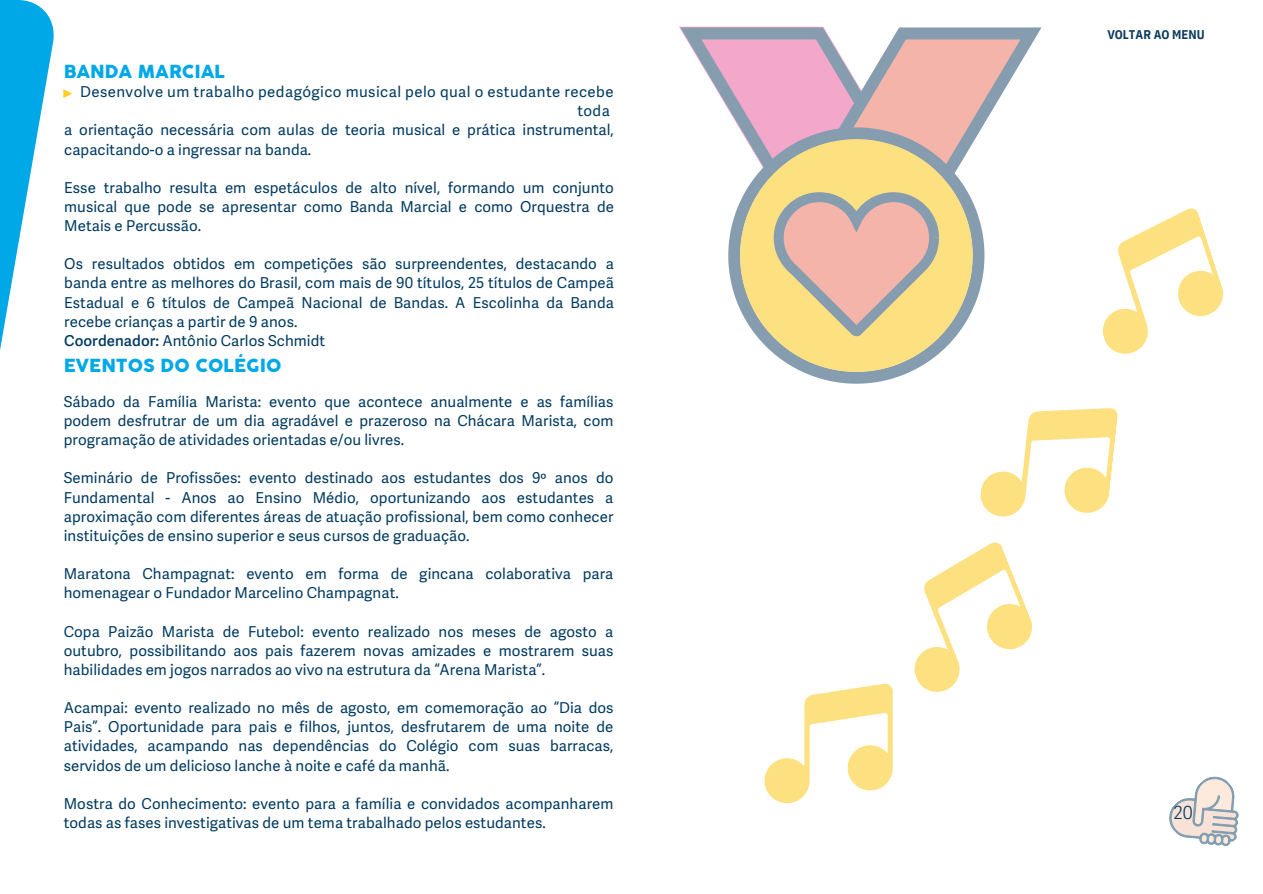
<style>
.page{position:relative;width:1263px;height:894px;background:#fff}
.page>*{position:absolute;margin:0;border:0;box-sizing:border-box;transform-origin:0 0}
.t1{font:18px "Cocogoose Pro";color:#00a8e7}
.t2{font:300 18px "Adelle Sans";color:#003a60}
.t3{font:15px/19.2px "Adelle Sans";letter-spacing:.005em;color:#003a60;text-align:justify}
.t4{font:15px "Adelle Sans";letter-spacing:.03em;color:#003a60}
.t5{font:700 12.6px "IBM Plex Sans Cond";color:#0d3b5e}
.s1{font-family:"Kanit";font-weight:500;font-style:italic;color:#ffcd1c}
.s2{font-family:"Adelle Sans Sb"}
</style>
<div class="page">
<svg style="left:0;top:0;width:54px;height:350px"></svg>
<svg style="left:679px;top:27px;width:98px;height:20px"></svg>
<svg style="left:777px;top:27px;width:265px;height:18px"></svg>
<svg style="left:803px;top:372px;width:107px;height:11px"></svg>
<svg style="left:753px;top:331px;width:207px;height:41px;fill:#fde080"></svg>
<svg style="left:691px;top:33px;width:340px;height:298px"></svg>
<svg style="left:1169px;top:776px;width:70px;height:71px"></svg>
<svg style="left:764px;top:542px;width:269px;height:262px"></svg>
<svg style="left:980px;top:408px;width:138px;height:109px"></svg>
<svg style="left:1102px;top:208px;width:121px;height:146px"></svg>
<p class="t1" style="left:64px;top:63px;width:163px">BANDA MARCIAL</p>
<p class="t4" style="left:64px;top:84px;width:551px"><span class="s1">▶</span> Desenvolve um trabalho pedagógico musical pelo qual o estudante recebe</p>
<p class="t3" style="left:64px;top:103px;width:551px;text-align:left;text-indent:513px">toda a orientação necessária com aulas de teoria musical e prática instrumental, capacitando-o a ingressar na banda.</p>
<p class="t3" style="left:64px;top:179px;width:551px">Esse trabalho resulta em espetáculos de alto nível, formando um conjunto musical que pode se apresentar como Banda Marcial e como Orquestra de Metais e Percussão.</p>
<p class="t3" style="left:64px;top:256px;width:551px;text-align:left">Os resultados obtidos em competições são surpreendentes, destacando a banda entre as melhores do Brasil, com mais de 90 títulos, 25 títulos de Campeã Estadual e 6 títulos de Campeã Nacional de Bandas. A Escolinha da Banda recebe crianças a partir de 9 anos.<br><span class="s2">Coordenador:</span> Antônio Carlos Schmidt</p>
<p class="t1" style="left:64px;top:357px;width:219px">EVENTOS DO COLÉGIO</p>
<p class="t5" style="left:1107px;top:26px;width:99px">VOLTAR AO MENU</p>
<p class="t3" style="left:64px;top:393px;width:551px">Sábado da Família Marista: evento que acontece anualmente e as famílias podem desfrutrar de um dia agradável e prazeroso na Chácara Marista, com programação de atividades orientadas e/ou livres.</p>
<p class="t3" style="left:64px;top:470px;width:551px">Seminário de Profissões: evento destinado aos estudantes dos 9º anos do Fundamental - Anos ao Ensino Médio, oportunizando aos estudantes a aproximação com diferentes áreas de atuação profissional, bem como conhecer instituições de ensino superior e seus cursos de graduação.</p>
<p class="t3" style="left:64px;top:565px;width:551px">Maratona Champagnat: evento em forma de gincana colaborativa para homenagear o Fundador Marcelino Champagnat.</p>
<p class="t3" style="left:64px;top:623px;width:551px">Copa Paizão Marista de Futebol: evento realizado nos meses de agosto a outubro, possibilitando aos pais fazerem novas amizades e mostrarem suas habilidades em jogos narrados ao vivo na estrutura da “Arena Marista”.</p>
<p class="t3" style="left:64px;top:699px;width:551px">Acampai: evento realizado no mês de agosto, em comemoração ao “Dia dos Pais”. Oportunidade para pais e filhos, juntos, desfrutarem de uma noite de atividades, acampando nas dependências do Colégio com suas barracas, servidos de um delicioso lanche à noite e café da manhã.</p>
<p class="t3" style="left:64px;top:795px;width:551px">Mostra do Conhecimento: evento para a família e convidados acompanharem todas as fases investigativas de um tema trabalhado pelos estudantes.</p>
<p class="t2" style="left:1174px;top:805px;width:21px">20</p>
</div>
